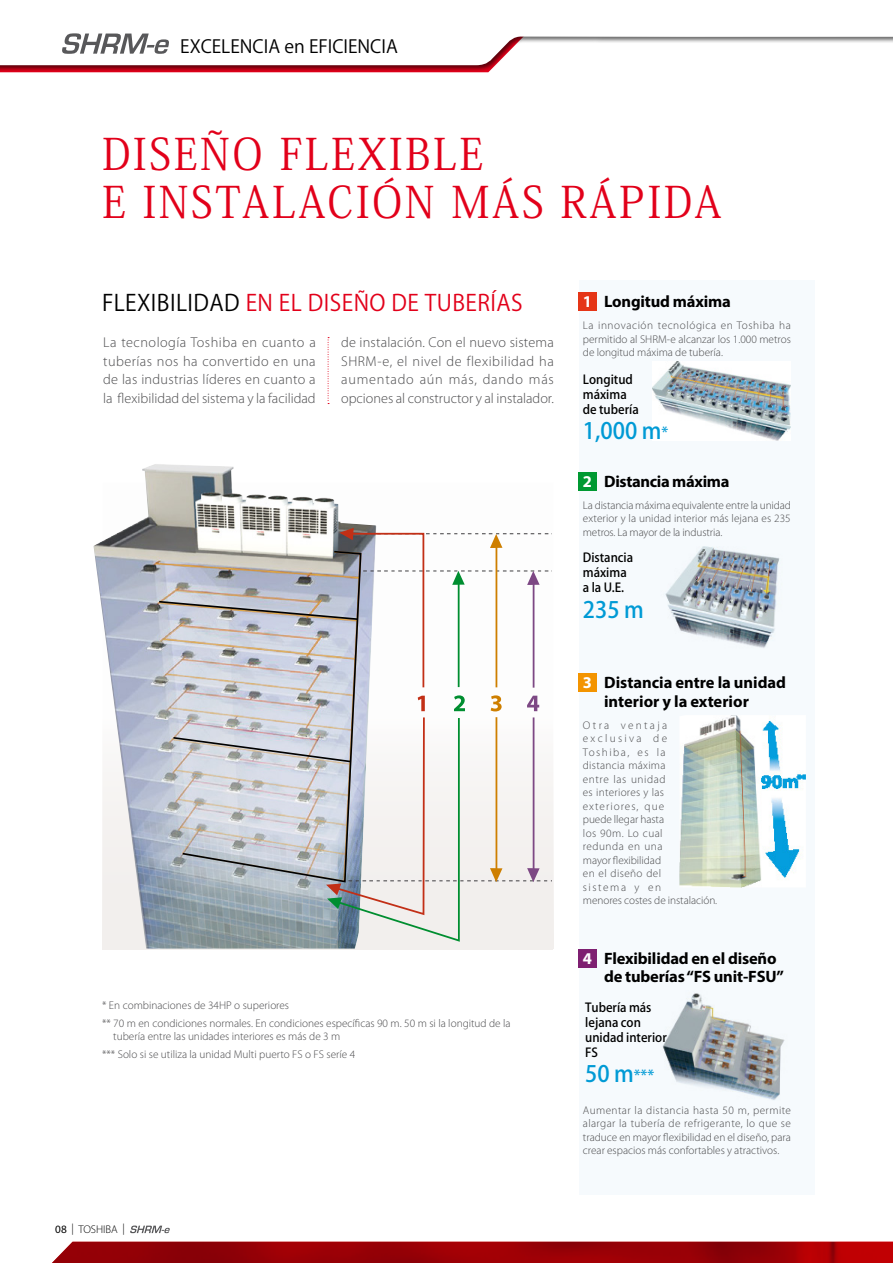
<style>
.page{position:relative;width:893px;height:1263px;background:#fff}
.page>*{position:absolute;margin:0;border:0;box-sizing:border-box;transform-origin:0 0}
.t1{font:43.5px/48px "Koz Min Pr 6 N";letter-spacing:.06em;color:#e2001a}
.t2{font:22.5px "Koz Go Pr 6 N";letter-spacing:.02em;color:#e2001a}
.t3{font:500 22.5px "Koz Go Pr 6 N";color:#009ad5}
.t4{font:18px "Koz Go Pr 6 N";color:#000}
.t5{font:700 16.5px/18.8px "Myriad Pro";letter-spacing:-.01em;color:#000}
.t6{font:300 14.25px/18.8px "Myriad Pro";color:#4b4b4d;text-align:justify}
.t7{font:500 12.45px/14.9px "Koz Go Pr 6 N";color:#000}
.t8{font:300 11.25px/13.5px "Myriad Pro";color:#4b4b4d;text-align:justify}
.t9{font:300 11.25px/13.5px "Myriad Pro";letter-spacing:.035em;color:#4b4b4d}
.t10{font:300 11.25px "Myriad Pro";color:#000}
.s1{color:#000}
.s2{font-weight:400}
.s3{color:#fff}
.s4{font-size:15px}
</style>
<div class="page">
<svg style="left:580px;top:36px;width:313px;height:7px"></svg>
<img style="left:52px;top:1242px;width:841px;height:21px">
<svg style="left:130px;top:1225px;width:40px;height:8px"></svg>
<div style="left:579px;top:281px;width:236px;height:914px;background:#f6fafd"></div>
<div style="left:578px;top:292px;width:19px;height:19px;background:#e53517"></div>
<img style="left:653px;top:362px;width:138px;height:79px">
<div style="left:578px;top:472px;width:19px;height:19px;background:#009932"></div>
<img style="left:665px;top:546px;width:115px;height:102px">
<div style="left:578px;top:673px;width:19px;height:19px;background:#f39400"></div>
<div style="left:578px;top:949px;width:19px;height:18px;background:#7e1f71"></div>
<img style="left:679px;top:715px;width:127px;height:172px">
<img style="left:662px;top:993px;width:123px;height:107px">
<svg style="left:328px;top:337px;width:1px;height:67px"></svg>
<svg style="left:0;top:33px;width:580px;height:39px"></svg>
<img style="left:93px;top:464px;width:283px;height:484px">
<svg style="left:157px;top:528px;width:395px;height:161px"></svg>
<svg style="left:172px;top:695px;width:380px;height:248px"></svg>
<h3 class="t4" style="left:180px;top:36px;width:219px">EXCELENCIA en EFICIENCIA</h3>
<h1 class="t1" style="left:102px;top:131px;width:621px">DISEÑO FLEXIBLE<br>E INSTALACIÓN MÁS RÁPIDA</h1>
<h2 class="t2" style="left:102px;top:290px;width:422px"><span class="s1">FLEXIBILIDAD</span> EN EL DISEÑO DE TUBERÍAS</h2>
<p class="t6" style="left:103px;top:333px;width:214px">La tecnología Toshiba en cuanto a tuberías nos ha convertido en una de las industrias líderes en cuanto a la flexibilidad del sistema y la facilidad</p>
<p class="t6" style="left:341px;top:333px;width:214px">de instalación. Con el nuevo sistema SHRM-e, el nivel de flexibilidad ha aumentado aún más, dando más opciones al constructor y al instalador.</p>
<p class="t8" style="left:102px;top:996px;width:410px;line-height:17.7px">* En combinaciones de 34HP o superiores<br>** 70 m en condiciones normales. En condiciones específicas 90 m. 50 m si la longitud de la</p>
<p class="t8" style="left:102px;top:1027px;width:255px;line-height:17.7px;text-align:center">tubería entre las unidades interiores es más de 3 m<br>*** Solo si se utiliza la unidad Multi puerto FS o FS seríe 4</p>
<p class="t10" style="left:55px;top:1223px;width:71px"><span class="s2">08</span> | TOSHIBA |</p>
<h3 class="t5" style="left:583px;top:292px;width:149px"><span class="s3">1</span> Longitud máxima</h3>
<p class="t8" style="left:583px;top:319px;width:210px">La innovación tecnológica en Toshiba ha permitido al SHRM-e alcanzar los 1.000 metros de longitud máxima de tubería.</p>
<p class="t7" style="left:583px;top:372px;width:57px">Longitud máxima de tubería</p>
<h2 class="t3" style="left:583px;top:418px;width:87px">1,000 m<span class="s4">*</span></h2>
<h3 class="t5" style="left:583px;top:471px;width:148px"><span class="s3">2</span> Distancia máxima</h3>
<p class="t8" style="left:583px;top:498px;width:210px">La distancia máxima equivalente entre la unidad exterior y la unidad interior más lejana es 235 metros. La mayor de la industria.</p>
<p class="t7" style="left:583px;top:551px;width:52px">Distancia máxima a la U.E.</p>
<h2 class="t3" style="left:583px;top:597px;width:62px">235 m</h2>
<h3 class="t5" style="left:604px;top:672px;width:183px;text-indent:-21px"><span class="s3">3</span> Distancia entre la unidad interior y la exterior</h3>
<p class="t9" style="left:583px;top:718px;width:136px">Otra ventaja exclusiva de<br>Toshiba, es la<br>distancia máxima<br>entre las unidad<br>es interiores y las exteriores, que<br>puede llegar hasta<br>los 90m. Lo cual<br>redunda en una<br>mayor flexibilidad<br>en el diseño del<br>sistema y en<br>menores costes de instalación.</p>
<h3 class="t5" style="left:604px;top:948px;width:181px;text-indent:-21px"><span class="s3">4</span> Flexibilidad en el diseño de tuberías “FS unit-FSU”</h3>
<p class="t7" style="left:585px;top:1000px;width:83px">Tubería más lejana con unidad interior<br>FS</p>
<h2 class="t3" style="left:585px;top:1061px;width:71px">50 m<span class="s4">***</span></h2>
<p class="t8" style="left:583px;top:1103px;width:210px">Aumentar la distancia hasta 50 m, permite alargar la tubería de refrigerante, lo que se traduce en mayor flexibilidad en el diseño, para crear espacios más confortables y atractivos.</p>
</div>
